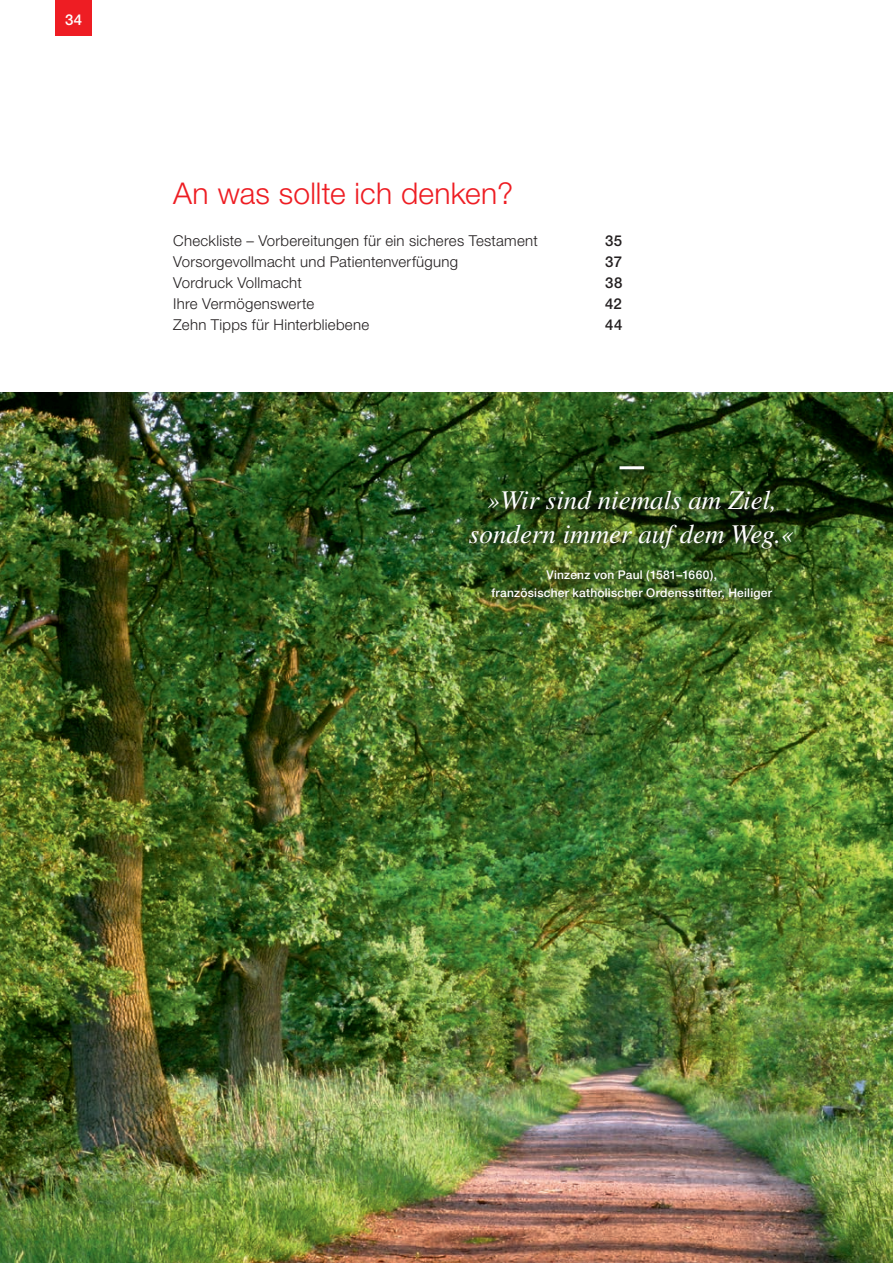
<style>
.page{position:relative;width:893px;height:1263px;background:#fff}
.page>*{position:absolute;margin:0;border:0;box-sizing:border-box;transform-origin:0 0}
.t1{font:300 30px "Helvetica Neue CE";letter-spacing:.005em;color:#ee1d23}
.t2{font:italic 27px/33.8px "Times";color:#fff;text-align:center}
.t3{font:300 15px "Helvetica Neue CE";letter-spacing:.015em;color:#231f20}
.t4{font:500 15px "Helvetica Neue";letter-spacing:.02em;color:#231f20}
.t5{font:500 15px "Helvetica Neue";color:#fff}
.t6{font:500 12px/18px "Helvetica Neue CE";letter-spacing:.02em;color:#fff;text-align:center}
</style>
<div class="page">
<div style="left:55px;top:0;width:36px;height:36px;background:#ee1d23"></div>
<img style="left:0;top:393px;width:893px;height:870px">
<svg style="left:613px;top:459px;width:42px;height:21px"></svg>
<hr style="left:619px;top:466px;width:25px;height:3px;background:#fff">
<img style="left:463px;top:485px;width:340px;height:125px">
<p class="t5" style="left:65px;top:11px;width:18px">34</p>
<h1 class="t1" style="left:173px;top:175px;width:341px">An was sollte ich denken?</h1>
<p class="t3" style="left:173px;top:231px;width:366px">Checkliste – Vorbereitungen für ein sicheres Testament</p>
<p class="t4" style="left:605px;top:232px;width:19px">35</p>
<p class="t3" style="left:173px;top:252px;width:286px">Vorsorgevollmacht und Patientenverfügung</p>
<p class="t4" style="left:605px;top:253px;width:18px">37</p>
<p class="t3" style="left:173px;top:273px;width:130px">Vordruck Vollmacht</p>
<p class="t4" style="left:605px;top:274px;width:19px">38</p>
<p class="t3" style="left:173px;top:294px;width:143px">Ihre Vermögenswerte</p>
<p class="t4" style="left:605px;top:295px;width:18px">42</p>
<p class="t3" style="left:173px;top:315px;width:197px">Zehn Tipps für Hinterbliebene</p>
<p class="t4" style="left:605px;top:316px;width:19px">44</p>
<h2 class="t2" style="left:469px;top:483px;width:327px">»Wir sind niemals am Ziel, sondern immer auf dem Weg.«</h2>
<p class="t6" style="left:492px;top:566px;width:282px">Vinzenz von Paul (1581–1660),<br>französischer katholischer Ordensstifter, Heiliger</p>
</div>
